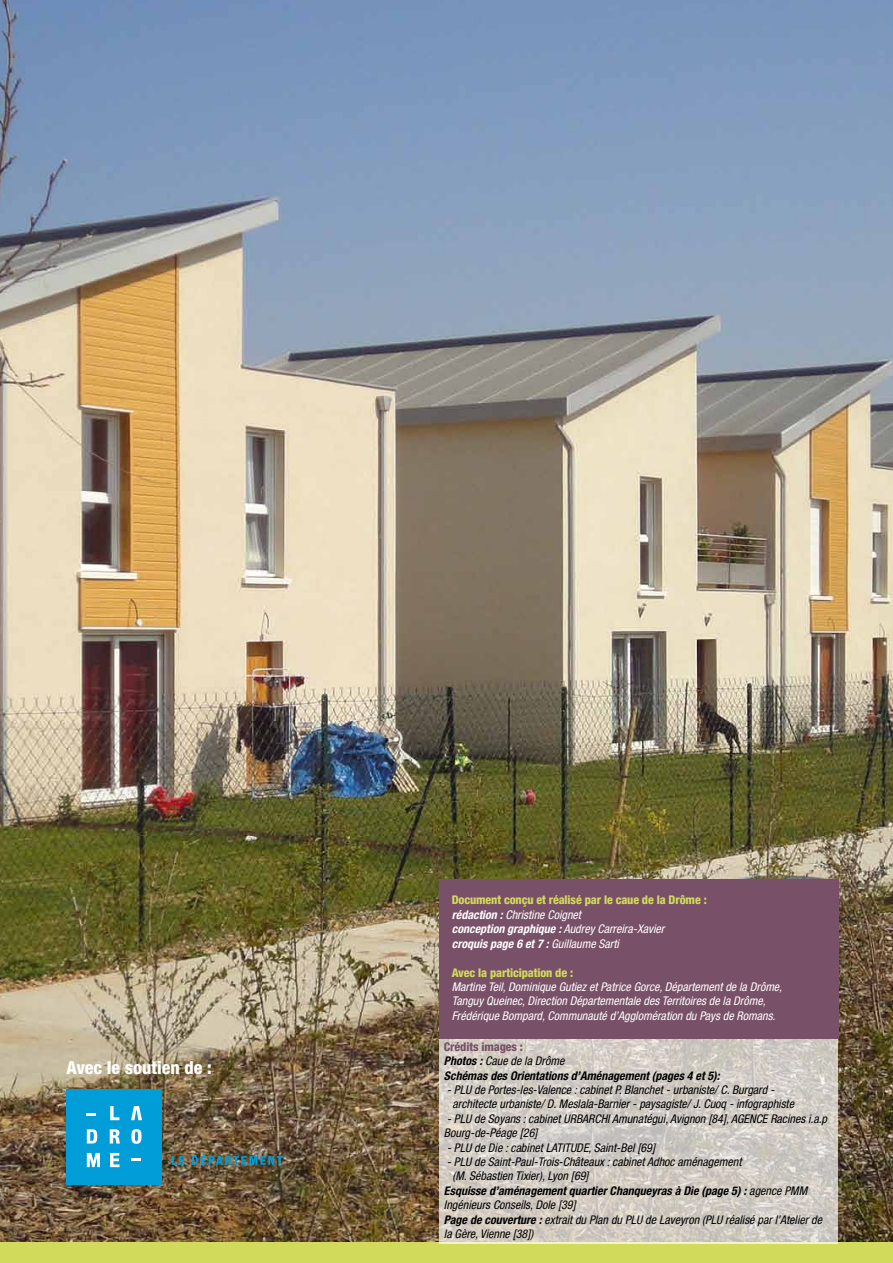
<style>
.page{position:relative;width:893px;height:1263px;background:#fff}
.page>*{position:absolute;margin:0;border:0;box-sizing:border-box;transform-origin:0 0}
.t1{font:800 condensed 18px "Helvetica Neue LT";color:#fff}
.t2{font:italic condensed 12px/14.4px "Helvetica Neue LT";color:#000}
.t3{font:italic condensed 12px/14.4px "Helvetica Neue LT";color:#fff}
.t4{font:italic 700 condensed 12px/14.4px "Helvetica Neue LT";color:#000}
.t5{font:800 condensed 12px "Helvetica Neue LT";letter-spacing:-.01em;color:#d2da5c}
.s1{font-weight:800;font-style:normal;color:#d2da5c}
.s2{font-weight:700}
.s3{font-weight:800;font-style:normal;color:#785068}
.s4{font-weight:400}
</style>
<div class="page">
<img style="left:0;top:0;width:893px;height:1243px">
<div style="left:66px;top:1089px;width:96px;height:95px;background:#009dd9"></div>
<svg style="left:110px;top:1129px;width:10px;height:14px"></svg>
<svg style="left:131px;top:1129px;width:11px;height:15px"></svg>
<svg style="left:110px;top:1153px;width:10px;height:14px"></svg>
<svg style="left:132px;top:1158px;width:9px;height:3px"></svg>
<svg style="left:110px;top:1106px;width:9px;height:14px"></svg>
<svg style="left:131px;top:1106px;width:11px;height:14px"></svg>
<svg style="left:87px;top:1129px;width:10px;height:14px"></svg>
<svg style="left:87px;top:1153px;width:13px;height:14px"></svg>
<svg style="left:87px;top:1113px;width:9px;height:3px"></svg>
<svg style="left:172px;top:1156px;width:12px;height:9px"></svg>
<svg style="left:192px;top:1154px;width:90px;height:11px"></svg>
<div style="left:0;top:1243px;width:893px;height:20px;background:#d2da5c"></div>
<div style="left:440px;top:879px;width:399px;height:159px;background:#785068"></div>
<svg style="left:440px;top:1039px;width:398px;height:204px;background:#d2ccc5"></svg>
<h1 class="t1" style="left:66px;top:1056px;width:147px">Avec le soutien de :</h1>
<p class="t3" style="left:452px;top:893px;width:256px"><span class="s1">Document conçu et réalisé par le caue de la Drôme : </span><span class="s2">rédaction :</span> Christine Coignet<br><span class="s2">conception graphique :</span> Audrey Carreira-Xavier<br><span class="s2">croquis page 6 et 7 :</span> Guillaume Sarti</p>
<p class="t5" style="left:452px;top:965px;width:123px">Avec la participation de :</p>
<p class="t3" style="left:452px;top:979px;width:332px">Martine Teil, Dominique Gutiez et Patrice Gorce, Département de la Drôme,<br>Tanguy Queinec, Direction Départementale des Territoires de la Drôme,<br>Frédérique Bompard, Communauté d’Agglomération du Pays de Romans.</p>
<p class="t4" style="left:444px;top:1039px;width:277px"><span class="s3">Crédits images :<br></span>Photos : <span class="s4">Caue de la Drôme<br></span>Schémas des Orientations d’Aménagement (pages 4 et 5):</p>
<p class="t2" style="left:453px;top:1082px;width:343px;text-indent:-6px">- PLU de Portes-les-Valence : cabinet P. Blanchet - urbaniste/ C. Burgard - architecte urbaniste/ D. Meslala-Barnier - paysagiste/ J. Cuoq - infographiste</p>
<p class="t2" style="left:444px;top:1111px;width:385px">- PLU de Soyans : cabinet URBARCHI Amunatégui, Avignon [84], AGENCE Racines i.a.p<br>Bourg-de-Péage [26]</p>
<p class="t2" style="left:447px;top:1140px;width:210px">- PLU de Die : cabinet LATITUDE, Saint-Bel [69]</p>
<p class="t2" style="left:447px;top:1154px;width:296px">- PLU de Saint-Paul-Trois-Châteaux : cabinet Adhoc aménagement</p>
<p class="t2" style="left:453px;top:1169px;width:138px">(M. Sébastien Tixier), Lyon [69]</p>
<p class="t4" style="left:444px;top:1183px;width:365px">Esquisse d’aménagement quartier Chanqueyras à Die (page 5) : <span class="s4">agence PMM</span></p>
<p class="t2" style="left:444px;top:1198px;width:133px">Ingénieurs Conseils, Dole [39]</p>
<p class="t2" style="left:444px;top:1212px;width:380px"><span class="s2">Page de couverture :</span> extrait du Plan du PLU de Laveyron (PLU réalisé par l’Atelier de</p>
<p class="t2" style="left:444px;top:1226px;width:91px">la Gère, Vienne [38])</p>
</div>
